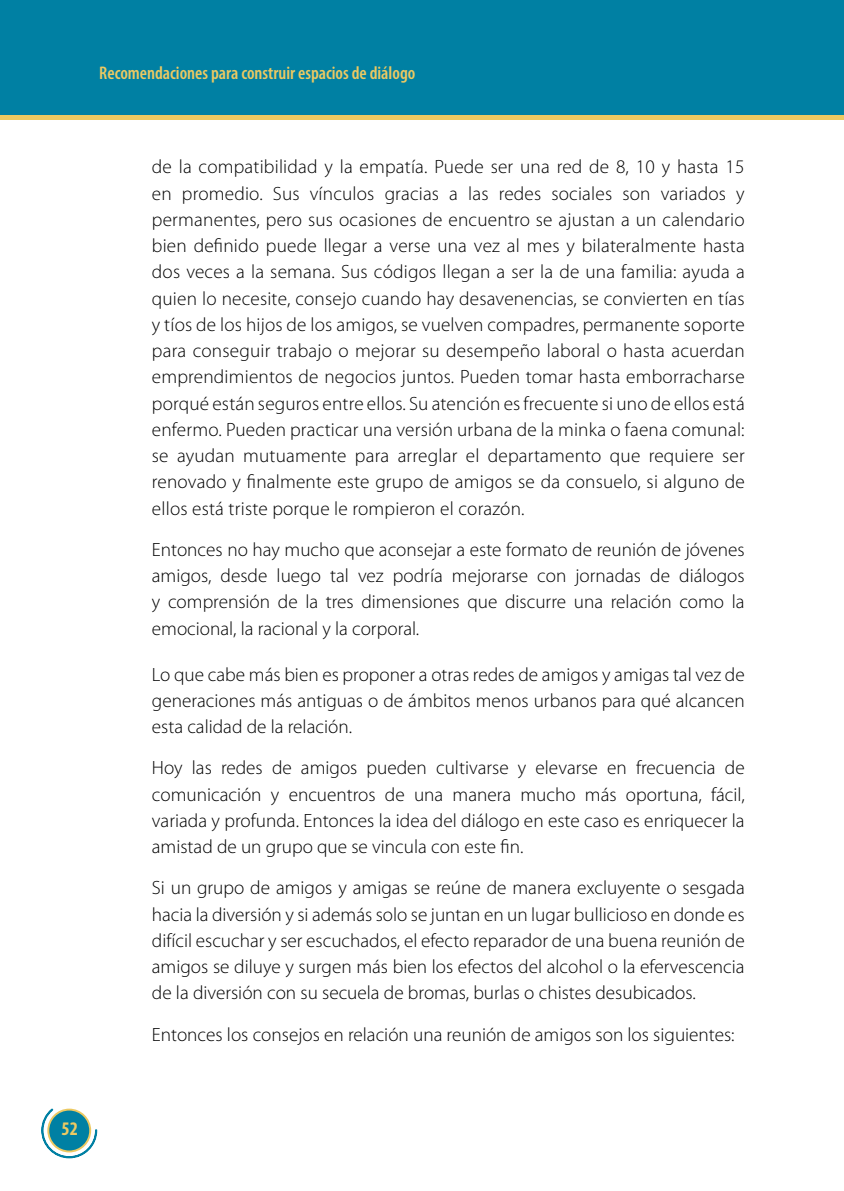
<style>
.page{position:relative;width:844px;height:1191px;background:#fff}
.page>*{position:absolute;margin:0;border:0;box-sizing:border-box;transform-origin:0 0}
.t1{font:300 19.25px/26.2px "Myriad Pro";color:#000;text-align:justify}
.t2{font:700 condensed 19.25px "Myriad Pro";color:#ecc962}
.t3{font:600 condensed 18.38px "Myriad Pro";color:#ecc962}
</style>
<div class="page">
<div style="left:0;top:0;width:843px;height:115px;background:#0080a3"></div>
<div style="left:0;top:115px;width:843px;height:5px;background:#ecc962"></div>
<svg style="left:41px;top:1108px;width:57px;height:51px"></svg>
<p class="t3" style="left:99px;top:63px;width:317px">Recomendaciones para construir espacios de diálogo</p>
<p class="t1" style="left:152px;top:154px;width:594px">de la compatibilidad y la empatía. Puede ser una red de 8, 10 y hasta 15 en promedio. Sus vínculos gracias a las redes sociales son variados y permanentes, pero sus ocasiones de encuentro se ajustan a un calendario bien definido puede llegar a verse una vez al mes y bilateralmente hasta dos veces a la semana. Sus códigos llegan a ser la de una familia: ayuda a quien lo necesite, consejo cuando hay desavenencias, se convierten en tías y tíos de los hijos de los amigos, se vuelven compadres, permanente soporte para conseguir trabajo o mejorar su desempeño laboral o hasta acuerdan emprendimientos de negocios juntos. Pueden tomar hasta emborracharse porqué están seguros entre ellos. Su atención es frecuente si uno de ellos está enfermo. Pueden practicar una versión urbana de la minka o faena comunal: se ayudan mutuamente para arreglar el departamento que requiere ser renovado y finalmente este grupo de amigos se da consuelo, si alguno de ellos está triste porque le rompieron el corazón.</p>
<p class="t1" style="left:152px;top:536px;width:594px">Entonces no hay mucho que aconsejar a este formato de reunión de jóvenes amigos, desde luego tal vez podría mejorarse con jornadas de diálogos y comprensión de la tres dimensiones que discurre una relación como la emocional, la racional y la corporal.</p>
<p class="t1" style="left:152px;top:661px;width:594px">Lo que cabe más bien es proponer a otras redes de amigos y amigas tal vez de generaciones más antiguas o de ámbitos menos urbanos para qué alcancen esta calidad de la relación.</p>
<p class="t1" style="left:152px;top:755px;width:594px">Hoy las redes de amigos pueden cultivarse y elevarse en frecuencia de comunicación y encuentros de una manera mucho más oportuna, fácil, variada y profunda. Entonces la idea del diálogo en este caso es enriquecer la amistad de un grupo que se vincula con este fin.</p>
<p class="t1" style="left:152px;top:875px;width:594px">Si un grupo de amigos y amigas se reúne de manera excluyente o sesgada hacia la diversión y si además solo se juntan en un lugar bullicioso en donde es difícil escuchar y ser escuchados, el efecto reparador de una buena reunión de amigos se diluye y surgen más bien los efectos del alcohol o la efervescencia de la diversión con su secuela de bromas, burlas o chistes desubicados.</p>
<p class="t1" style="left:152px;top:1021px;width:584px">Entonces los consejos en relación una reunión de amigos son los siguientes:</p>
<p class="t2" style="left:62px;top:1116px;width:18px">52</p>
</div>
